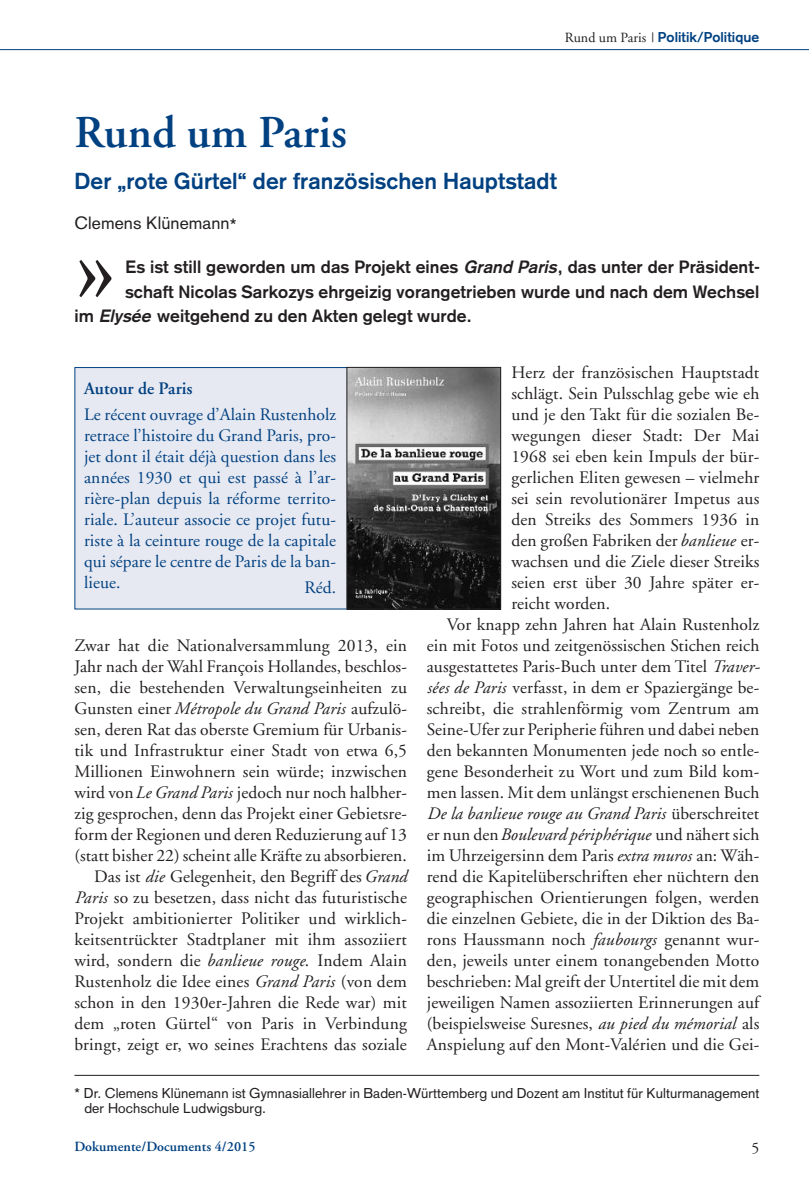
<style>
.page{position:relative;width:809px;height:1191px;background:#fff}
.page>*{position:absolute;margin:0;border:0;box-sizing:border-box;transform-origin:0 0}
.t1{font:111.48px "Adobe Garamond";color:#231f20}
.t2{font:600 45.5px "Adobe Garamond";letter-spacing:.005em;color:#014181}
.t3{font:700 22.75px "Akzidenz Grotesk";letter-spacing:.005em;color:#014181}
.t4{font:17.5px/21px "Adobe Garamond";letter-spacing:.01em;color:#231f20;text-align:right}
.t5{font:17.5px/21px "Adobe Garamond";letter-spacing:.005em;color:#014181;text-align:justify}
.t6{font:700 17.5px "Akzidenz Grotesk";letter-spacing:.005em;color:#231f20}
.t7{font:italic 17.5px "Adobe Garamond";letter-spacing:.005em;color:#231f20}
.t8{font:17.5px "Akzidenz Grotesk";letter-spacing:.005em;color:#231f20}
.t9{font:600 17.5px "Adobe Garamond";letter-spacing:.005em;color:#014181}
.t10{font:15.75px "Adobe Garamond";color:#231f20}
.t11{font:14px/15.8px "Akzidenz Grotesk";letter-spacing:.005em;color:#231f20}
.t12{font:700 14px "Akzidenz Grotesk";letter-spacing:.005em;color:#014181}
.t13{font:600 14px "Adobe Garamond";letter-spacing:.005em;color:#014181}
.s1{font-family:"Adobe Garamond";font-weight:400;color:#231f20}
.s2{font-style:italic}
.s3{font-style:normal}
</style>
<div class="page">
<hr style="left:0;top:49px;width:809px;height:1px;background:#014181">
<div style="left:75px;top:368px;width:276px;height:240px;background:#e7e9f2"></div>
<div style="left:74px;top:367px;width:278px;height:242px;border:1px solid #014181"></div>
<hr style="left:74px;top:1075px;width:685px;height:1px;background:#231f20">
<img style="left:349px;top:369px;width:150px;height:238px">
<div style="left:347px;top:367px;width:154px;height:242px;border:1px solid #231f20"></div>
<p class="t12" style="left:565px;top:32px;width:196px"><span class="s1">Rund um Paris |</span> Politik/Politique</p>
<h2 class="t2" style="left:74px;top:114px;width:274px">Rund um Paris</h2>
<h3 class="t3" style="left:74px;top:173px;width:484px">Der „rote Gürtel“ der französischen Hauptstadt</h3>
<p class="t8" style="left:74px;top:217px;width:164px">Clemens Klünemann*</p>
<h1 class="t1" style="left:74px;top:222px;width:44px">»</h1>
<p class="t6" style="left:125px;top:261px;width:636px">Es ist still geworden um das Projekt eines <span class="s2">GrandParis</span>, das unter der Präsident-</p>
<p class="t6" style="left:125px;top:285px;width:636px">schaft Nicolas Sarkozys ehrgeizig vorangetrieben wurde und nach dem Wechsel</p>
<p class="t6" style="left:74px;top:310px;width:398px">im <span class="s2">Elysée</span> weitgehend zu den Akten gelegt wurde.</p>
<p class="t9" style="left:84px;top:381px;width:110px">Autour de Paris</p>
<p class="t5" style="left:84px;top:405px;width:253px">Le récent ouvrage d’Alain Rustenholz retrace l’histoire du Grand Paris, pro&shy;jet dont il était déjà question dans les années 1930 et qui est passé à l’ar&shy;rière-plan depuis la réforme territo&shy;riale. L’auteur associe ce projet futu&shy;riste à la ceinture rouge de la capitale qui sépare le centre de Paris de la ban&shy;lieue.</p>
<p class="t5" style="left:304px;top:579px;width:33px">Réd.</p>
<p class="t4" style="left:74px;top:636px;width:334px">Zwar hat die Nationalversammlung 2013, ein Jahr nach der Wahl François Hollandes, beschlos&shy;sen, die bestehenden Verwaltungseinheiten zu Gunsten einer <span class="s2">Métropole du Grand Paris</span> aufzulö&shy;sen, deren Rat das oberste Gremium für Urbanis&shy;tik und Infrastruktur einer Stadt von etwa 6,5<br>Millionen Einwohnern sein würde; inzwischen wird von<span class="s2">Le Grand Paris</span> jedoch nur noch halbher&shy;zig gesprochen, denn das Projekt einer Gebietsre&shy;form der Regionen und deren Reduzierung auf 13 (statt bisher 22) scheint alle Kräfte zu absorbieren.<br>Das ist <span class="s2">die</span> Gelegenheit, den Begriff des<span class="s2">Grand Paris</span> so zu besetzen, dass nicht das futuristische Projekt ambitionierter Politiker und wirklich&shy;keitsentrückter Stadtplaner mit ihm assoziiert wird, sondern die <span class="s2">banlieue rouge</span>. Indem Alain Rustenholz die Idee eines <span class="s2">Grand Paris</span> (von dem schon in den 1930er-Jahren die Rede war) mit dem „roten Gürtel“ von Paris in Verbindung bringt, zeigt er, wo seines Erachtens das soziale</p>
<p class="t4" style="left:511px;top:363px;width:249px">Herz der französischen Hauptstadt</p>
<p class="t4" style="left:511px;top:384px;width:249px">schlägt. Sein Pulsschlag gebe wie eh</p>
<p class="t4" style="left:511px;top:405px;width:249px">und je den Takt für die sozialen Be-</p>
<p class="t4" style="left:511px;top:426px;width:249px">wegungen dieser Stadt: Der Mai</p>
<p class="t4" style="left:511px;top:447px;width:249px">1968 sei eben kein Impuls der bür-</p>
<p class="t4" style="left:511px;top:468px;width:249px">gerlichen Eliten gewesen – vielmehr</p>
<p class="t4" style="left:511px;top:489px;width:249px">sei sein revolutionärer Impetus aus</p>
<p class="t4" style="left:511px;top:510px;width:249px">den Streiks des Sommers 1936 in</p>
<p class="t4" style="left:511px;top:531px;width:249px">den großen Fabriken der <span class="s2">banlieue</span> er-</p>
<p class="t4" style="left:511px;top:552px;width:249px">wachsen und die Ziele dieser Streiks</p>
<p class="t4" style="left:511px;top:573px;width:249px">seien erst über 30 Jahre später er-</p>
<p class="t4" style="left:511px;top:594px;width:100px">reicht worden.</p>
<p class="t4" style="left:446px;top:615px;width:314px">Vor knapp zehn Jahren hat Alain Rustenholz</p>
<p class="t4" style="left:427px;top:636px;width:334px">ein mit Fotos und zeitgenössischen Stichen reich</p>
<p class="t4" style="left:427px;top:657px;width:335px">ausgestattetes Paris-Buch unter dem Titel <span class="s2">Traver-</span></p>
<p class="t4" style="left:427px;top:678px;width:334px"><span class="s2">sées de Paris</span> verfasst, in dem er Spaziergänge be-</p>
<p class="t4" style="left:427px;top:699px;width:334px">schreibt, die strahlenförmig vom Zentrum am</p>
<p class="t4" style="left:427px;top:720px;width:334px">Seine-Ufer zur Peripherie führen und dabei neben</p>
<p class="t4" style="left:427px;top:741px;width:334px">den bekannten Monumenten jede noch so entle-</p>
<p class="t4" style="left:427px;top:762px;width:334px">gene Besonderheit zu Wort und zum Bild kom-</p>
<p class="t4" style="left:427px;top:783px;width:334px">men lassen. Mit dem unlängst erschienenen Buch</p>
<p class="t7" style="left:427px;top:806px;width:334px">De la banlieue rouge au Grand Paris <span class="s3">überschreitet</span></p>
<p class="t4" style="left:427px;top:825px;width:334px">er nun den<span class="s2">Boulevard périphérique</span> und nähert sich</p>
<p class="t4" style="left:427px;top:846px;width:334px">im Uhrzeigersinn dem Paris<span class="s2">extra muros</span> an: Wäh-</p>
<p class="t4" style="left:427px;top:867px;width:334px">rend die Kapitelüberschriften eher nüchtern den</p>
<p class="t4" style="left:427px;top:888px;width:334px">geographischen Orientierungen folgen, werden</p>
<p class="t4" style="left:427px;top:909px;width:334px">die einzelnen Gebiete, die in der Diktion des Ba-</p>
<p class="t4" style="left:427px;top:930px;width:334px">rons Haussmann noch <span class="s2">faubourgs</span> genannt wur-</p>
<p class="t4" style="left:427px;top:951px;width:334px">den, jeweils unter einem tonangebenden Motto</p>
<p class="t4" style="left:427px;top:972px;width:334px">beschrieben: Mal greift der Untertitel die mit dem</p>
<p class="t4" style="left:427px;top:993px;width:334px">jeweiligen Namen assoziierten Erinnerungen auf</p>
<p class="t4" style="left:427px;top:1014px;width:334px">(beispielsweise Suresnes, <span class="s2">au pied du mémorial</span> als</p>
<p class="t4" style="left:427px;top:1035px;width:334px">Anspielung auf den Mont-Valérien und die Gei-</p>
<p class="t11" style="left:84px;top:1086px;width:676px;text-indent:-10px">* Dr. Clemens Klünemann ist Gymnasiallehrer in Baden-Württemberg und Dozent am Institut für Kulturmanagement der Hochschule Ludwigsburg.</p>
<p class="t13" style="left:74px;top:1141px;width:183px">Dokumente/Documents 4/2015</p>
<p class="t10" style="left:751px;top:1141px;width:9px">5</p>
</div>
